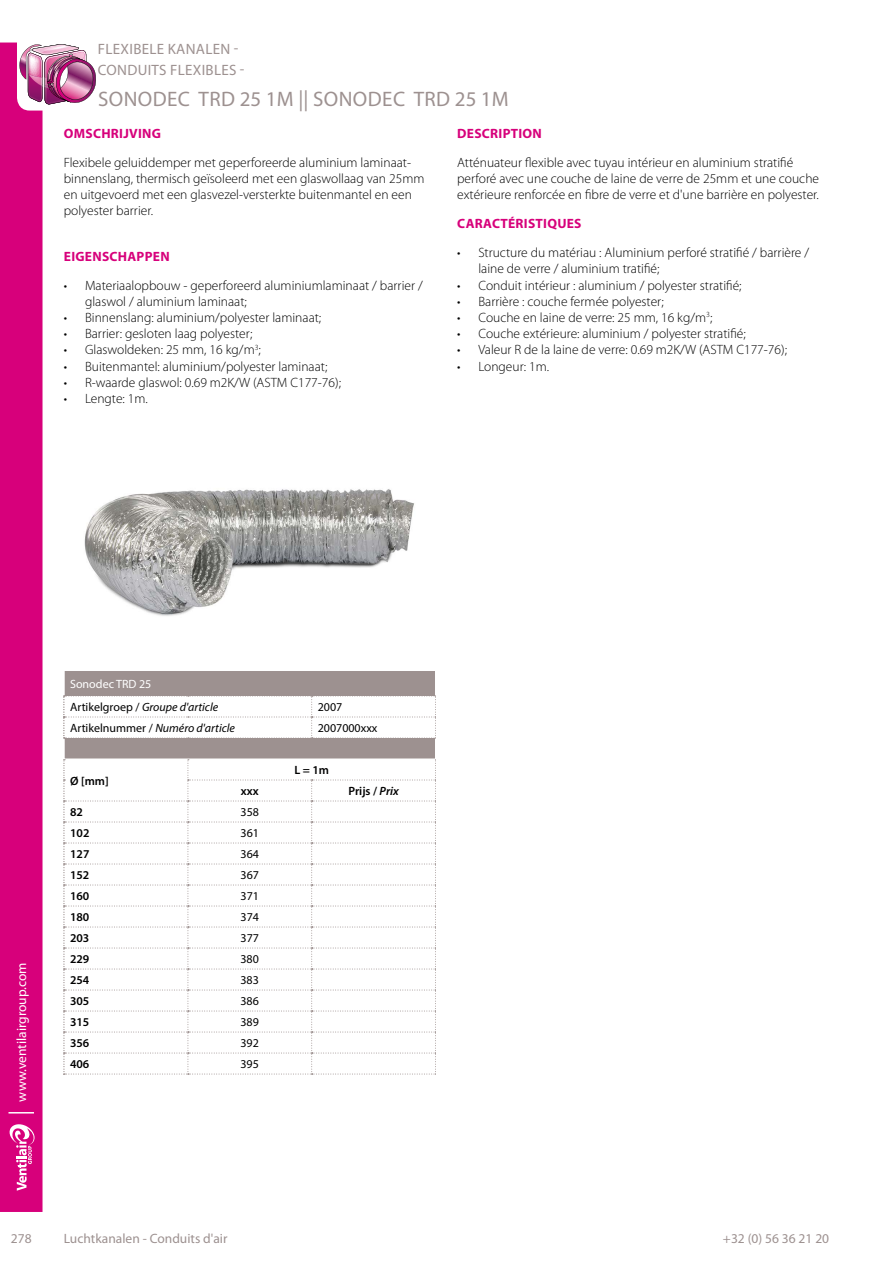
<style>
.page{position:relative;width:893px;height:1263px;background:#fff}
.page>*{position:absolute;margin:0;border:0;box-sizing:border-box;transform-origin:0 0}
.t1{font:21px "Myriad Pro";letter-spacing:.02em;color:#9d9190}
.t2{font:15px/21px "Myriad Pro";letter-spacing:.02em;color:#9d9190}
.t3{font:300 13.5px/16.2px "Myriad Pro";color:#000}
.t4{font:700 13.5px "Myriad Pro";letter-spacing:.02em;color:#d7007b}
.t5{font:13.5px "Myriad Pro";color:#9d9190}
.t6{font:13.5px "Myriad Pro";color:#fff}
.t7{font:italic 12px/23.2px "Myriad Pro";color:#000}
.t8{font:600 12px "Myriad Pro";color:#000}
.t9{font:12px "Myriad Pro";color:#000}
.s1{font-style:normal;color:#fff}
.s2{font-style:normal}
.s3{font-style:italic}
</style>
<div class="page">
<div style="left:0;top:43px;width:43px;height:1169px;background:#d7007b"></div>
<svg style="left:9px;top:1123px;width:25px;height:68px"></svg>
<img style="left:17px;top:43px;width:79px;height:68px">
<svg style="left:9px;top:1112px;width:25px;height:1px"></svg>
<img style="left:84px;top:489px;width:331px;height:127px">
<svg style="left:64px;top:671px;width:372px;height:404px"></svg>
<p class="t2" style="left:98px;top:38px;width:148px">Flexibele kanalen -<br>Conduits flexibles -</p>
<h1 class="t1" style="left:98px;top:86px;width:114px">Sonodec TRD</h1>
<h1 class="t1" style="left:240px;top:86px;width:187px">25 1m || Sonodec TRD</h1>
<h1 class="t1" style="left:455px;top:86px;width:55px">25 1m</h1>
<p class="t4" style="left:64px;top:124px;width:99px">OMSCHRIJVING</p>
<p class="t3" style="left:64px;top:154px;width:362px">Flexibele geluiddemper met geperforeerde aluminium laminaat&shy;binnenslang, thermisch geïsoleerd met een glaswollaag van 25mm en uitgevoerd met een glasvezel-versterkte buitenmantel en een polyester barrier.</p>
<p class="t4" style="left:64px;top:247px;width:107px">EIGENSCHAPPEN</p>
<p class="t3" style="left:85px;top:277px;width:339px;text-indent:-21px">• Materiaalopbouw - geperforeerd aluminiumlaminaat / barrier / glaswol / aluminium laminaat;</p>
<p class="t3" style="left:64px;top:309px;width:259px">• Binnenslang: aluminium/polyester laminaat;</p>
<p class="t3" style="left:64px;top:325px;width:190px">• Barrier: gesloten laag polyester;</p>
<p class="t3" style="left:64px;top:342px;width:199px">• Glaswoldeken: 25 mm, 16 kg/m<sup>3</sup>;</p>
<p class="t3" style="left:64px;top:358px;width:265px">• Buitenmantel: aluminium/polyester laminaat;</p>
<p class="t3" style="left:64px;top:374px;width:279px">• R-waarde glaswol: 0.69 m2K/W (ASTM C177-76);</p>
<p class="t3" style="left:64px;top:390px;width:86px">• Lengte: 1m.</p>
<p class="t4" style="left:457px;top:124px;width:86px">DESCRIPTION</p>
<p class="t3" style="left:457px;top:154px;width:363px">Atténuateur flexible avec tuyau intérieur en aluminium stratifié perforé avec une couche de laine de verre de 25mm et une couche extérieure renforcée en fibre de verre et d'une barrière en polyester.</p>
<p class="t4" style="left:457px;top:215px;width:126px">CARACTÉRISTIQUES</p>
<p class="t3" style="left:478px;top:244px;width:332px;text-indent:-21px">• Structure du matériau : Aluminium perforé stratifié / barrière / laine de verre / aluminium tratifié;</p>
<p class="t3" style="left:457px;top:277px;width:286px">• Conduit intérieur : aluminium / polyester stratifié;</p>
<p class="t3" style="left:457px;top:293px;width:208px">• Barrière : couche fermée polyester;</p>
<p class="t3" style="left:457px;top:309px;width:257px">• Couche en laine de verre: 25 mm, 16 kg/m<sup>3</sup>;</p>
<p class="t3" style="left:457px;top:325px;width:290px">• Couche extérieure: aluminium / polyester stratifié;</p>
<p class="t3" style="left:457px;top:342px;width:331px">• Valeur R de la laine de verre: 0.69 m2K/W (ASTM C177-76);</p>
<p class="t3" style="left:457px;top:358px;width:94px">• Longeur: 1m.</p>
<p class="t7" style="left:70px;top:672px;width:150px"><span class="s1">Sonodec TRD 25<br></span><span class="s2">Artikelgroep /</span> Groupe d'article</p>
<p class="t9" style="left:318px;top:699px;width:26px">2007</p>
<p class="t7" style="left:70px;top:716px;width:166px"><span class="s2">Artikelnummer /</span> Numéro d'article</p>
<p class="t9" style="left:318px;top:720px;width:61px">2007000xxx</p>
<p class="t6" style="left:13px;top:1101px;width:141px;rotate:-90deg">www.ventilairgroup.com</p>
<p class="t8" style="left:70px;top:773px;width:40px">Ø [mm]</p>
<p class="t8" style="left:294px;top:762px;width:36px">L = 1m</p>
<p class="t8" style="left:241px;top:783px;width:19px">xxx</p>
<p class="t8" style="left:348px;top:783px;width:52px">Prijs / <span class="s3">Prix</span></p>
<p class="t8" style="left:70px;top:804px;width:14px">82</p>
<p class="t9" style="left:241px;top:804px;width:20px">358</p>
<p class="t8" style="left:70px;top:825px;width:21px">102</p>
<p class="t9" style="left:241px;top:825px;width:20px">361</p>
<p class="t8" style="left:70px;top:846px;width:21px">127</p>
<p class="t9" style="left:241px;top:846px;width:20px">364</p>
<p class="t8" style="left:70px;top:867px;width:21px">152</p>
<p class="t9" style="left:241px;top:867px;width:20px">367</p>
<p class="t8" style="left:70px;top:888px;width:21px">160</p>
<p class="t9" style="left:241px;top:888px;width:20px">371</p>
<p class="t8" style="left:70px;top:909px;width:21px">180</p>
<p class="t9" style="left:241px;top:909px;width:20px">374</p>
<p class="t8" style="left:70px;top:930px;width:21px">203</p>
<p class="t9" style="left:240px;top:930px;width:20px">377</p>
<p class="t8" style="left:70px;top:951px;width:21px">229</p>
<p class="t9" style="left:240px;top:951px;width:20px">380</p>
<p class="t8" style="left:70px;top:972px;width:21px">254</p>
<p class="t9" style="left:240px;top:972px;width:20px">383</p>
<p class="t8" style="left:70px;top:993px;width:21px">305</p>
<p class="t9" style="left:240px;top:993px;width:20px">386</p>
<p class="t8" style="left:70px;top:1014px;width:21px">315</p>
<p class="t9" style="left:240px;top:1014px;width:20px">389</p>
<p class="t8" style="left:70px;top:1035px;width:21px">356</p>
<p class="t9" style="left:240px;top:1035px;width:20px">392</p>
<p class="t8" style="left:70px;top:1056px;width:21px">406</p>
<p class="t9" style="left:240px;top:1056px;width:20px">395</p>
<p class="t5" style="left:11px;top:1230px;width:22px">278</p>
<p class="t5" style="left:64px;top:1230px;width:165px">Luchtkanalen - Conduits d'air</p>
<p class="t5" style="left:723px;top:1230px;width:108px">+32 (0) 56 36 21 20</p>
</div>
